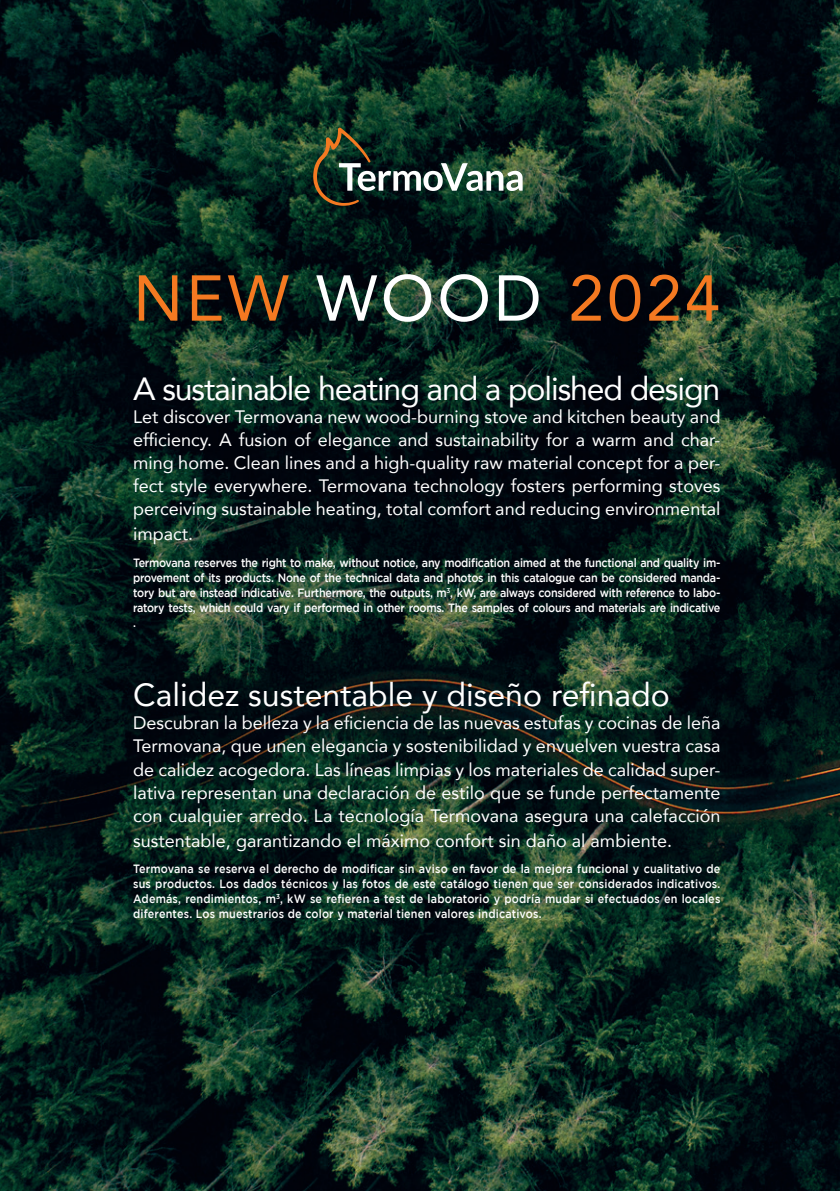
<style>
.page{position:relative;width:840px;height:1191px;background:#fff}
.page>*{position:absolute;margin:0;border:0;box-sizing:border-box;transform-origin:0 0}
.t1{font:64px "Avenir";letter-spacing:.05em;color:#f47921}
.t2{font:32px "Avenir";letter-spacing:-.035em;color:#fff}
.t3{font:32px "Avenir";color:#fff}
.t4{font:18px/23.2px "Avenir";color:#fff;text-align:justify}
.t5{font:500 12px/15.2px "Gotham";letter-spacing:-.02em;color:#fff;text-align:justify;scale:.9 1}
.s1{color:#fff}
</style>
<div class="page">
<img style="left:0;top:0;width:839px;height:1191px">
<svg style="left:313px;top:128px;width:209px;height:78px;background:#2f4438"></svg>
<h1 class="t1" style="left:133px;top:247px;width:588px">NEW <span class="s1">WOOD</span> 2024</h1>
<h2 class="t2" style="left:133px;top:363px;width:588px">A sustainable heating and a polished design</h2>
<p class="t4" style="left:133px;top:404px;width:588px">Let discover Termovana new wood-burning stove and kitchen beauty and efficiency. A fusion of elegance and sustainability for a warm and char&shy;ming home. Clean lines and a high-quality raw material concept for a per&shy;fect style everywhere. Termovana technology fosters performing stoves perceiving sustainable heating, total comfort and reducing environmental</p>
<h3 class="t4" style="left:133px;top:522px;width:62px">impact.</h3>
<p class="t5" style="left:133px;top:554px;width:653px">Termovana reserves the right to make, without notice, any modification aimed at the functional and quality im&shy;provement of its products. None of the technical data and photos in this catalogue can be considered manda&shy;tory but are instead indicative. Furthermore, the outputs, m<sup>3</sup>, kW, are always considered with reference to labo&shy;ratory tests, which could vary if performed in other rooms. The samples of colours and materials are indicative .</p>
<h2 class="t3" style="left:133px;top:669px;width:537px">Calidez sustentable y diseño refinado</h2>
<p class="t4" style="left:133px;top:711px;width:588px">Descubran la belleza y la eficiencia de las nuevas estufas y cocinas de leña Termovana, que unen elegancia y sostenibilidad y envuelven vuestra casa de calidez acogedora. Las líneas limpias y los materiales de calidad super&shy;lativa representan una declaración de estilo que se funde perfectamente con cualquier arredo. La tecnología Termovana asegura una calefacción</p>
<h3 class="t4" style="left:133px;top:828px;width:540px">sustentable, garantizando el máximo confort sin daño al ambiente.</h3>
<p class="t5" style="left:133px;top:861px;width:653px">Termovana se reserva el derecho de modificar sin aviso en favor de la mejora funcional y cualitativo de sus productos. Los dados técnicos y las fotos de este catálogo tienen que ser considerados indicativos.<br>Además, rendimientos, m<sup>3</sup>, kW se refieren a test de laboratorio y podría mudar si efectuados en locales diferentes. Los muestrarios de color y material tienen valores indicativos.</p>
</div>
